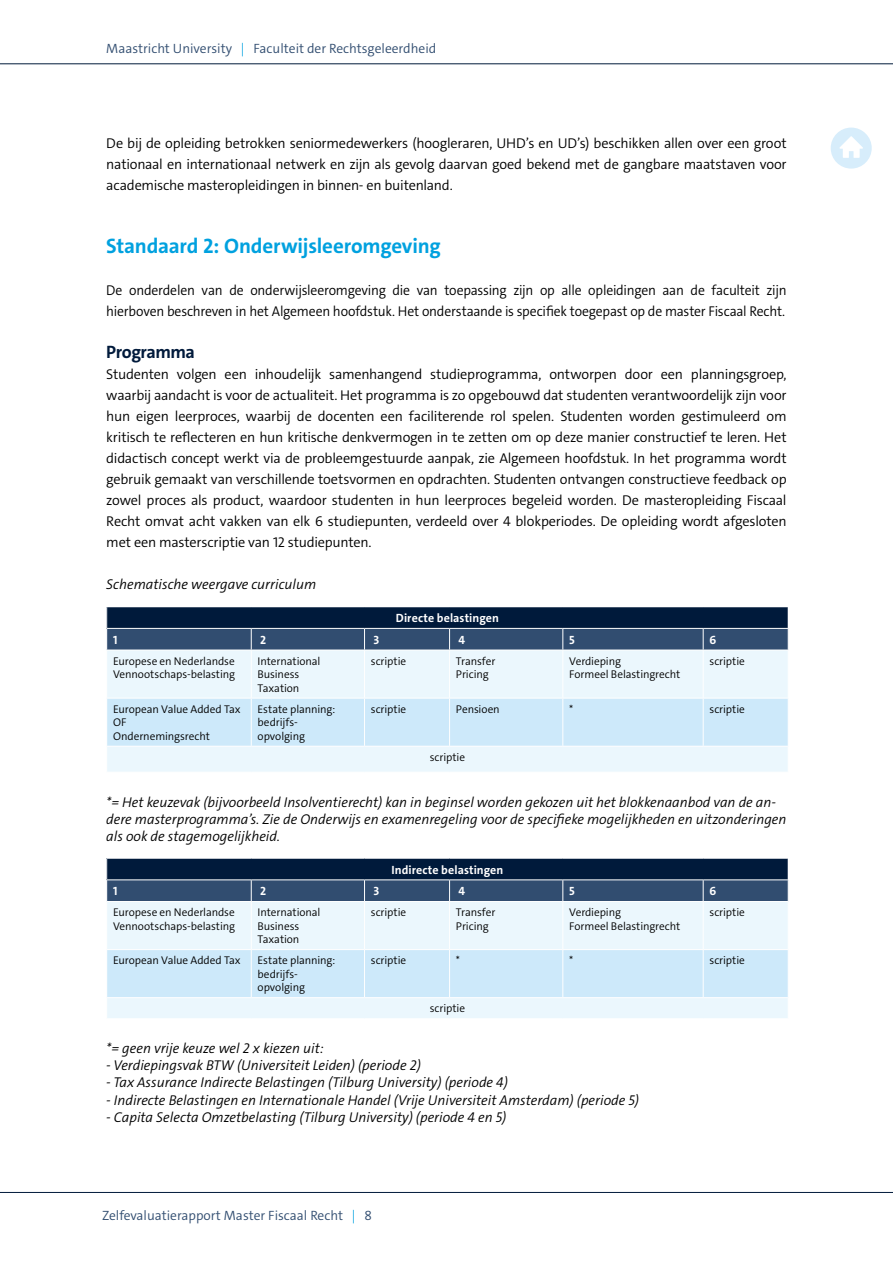
<style>
.page{position:relative;width:893px;height:1263px;background:#fff}
.page>*{position:absolute;margin:0;border:0;box-sizing:border-box;transform-origin:0 0}
.t1{font:700 21px "The Sans E4 s";letter-spacing:-.01em;color:#00a1df}
.t2{font:700 18px "The Sans E4 s";letter-spacing:-.025em;color:#001a3b}
.t3{font:300 14.25px/21px "The Sans E4 s";letter-spacing:-.015em;color:#000;text-align:justify}
.t4{font:italic 300 14.25px/17.1px "The Sans E4 s";color:#000}
.t5{font:300 14.25px/21px "The Sans E4 s";letter-spacing:-.015em;color:#000;scale:.96 1}
.t6{font:300 13.5px "The Sans E4 s";color:#314d70}
.t7{font:700 12px "The Sans E4 s";letter-spacing:.005em;color:#fff}
.t8{font:300 11.25px/13.5px "The Sans E4 s";letter-spacing:-.005em;color:#000}
.s1{color:#00a1df}
</style>
<div class="page">
<div style="left:831px;top:128px;width:41px;height:41px;background:#d7edfb;border-radius:50%"></div>
<svg style="left:839px;top:136px;width:24px;height:22px"></svg>
<hr style="left:0;top:63px;width:893px;height:1px;background:#001a3b">
<hr style="left:0;top:1192px;width:893px;height:1px;background:#001a3b">
<div style="left:107px;top:651px;width:681px;height:47px;background:#ebf7fd"></div>
<hr style="left:251px;top:650px;width:1px;height:48px;background:#fff">
<hr style="left:364px;top:650px;width:1px;height:48px;background:#fff">
<hr style="left:449px;top:650px;width:1px;height:48px;background:#fff">
<hr style="left:562px;top:650px;width:1px;height:48px;background:#fff">
<hr style="left:703px;top:650px;width:1px;height:48px;background:#fff">
<svg style="left:107px;top:698px;width:681px;height:74px;background:#d8eefb"></svg>
<svg style="left:106px;top:607px;width:683px;height:43px;background:#233c5d"></svg>
<div style="left:107px;top:902px;width:681px;height:47px;background:#ebf7fd"></div>
<hr style="left:251px;top:902px;width:1px;height:47px;background:#fff">
<hr style="left:364px;top:902px;width:1px;height:47px;background:#fff">
<hr style="left:449px;top:902px;width:1px;height:47px;background:#fff">
<hr style="left:562px;top:902px;width:1px;height:47px;background:#fff">
<hr style="left:703px;top:902px;width:1px;height:47px;background:#fff">
<svg style="left:107px;top:950px;width:681px;height:68px;background:#d6edfa"></svg>
<svg style="left:106px;top:859px;width:683px;height:42px;background:#1f395a"></svg>
<p class="t6" style="left:106px;top:39px;width:332px">Maastricht University <span class="s1">|</span> Faculteit der Rechtsgeleerdheid</p>
<p class="t3" style="left:106px;top:133px;width:682px">De bij de opleiding betrokken seniormedewerkers (hoogleraren, UHD’s en UD’s) beschikken allen over een groot nationaal en internationaal netwerk en zijn als gevolg daarvan goed bekend met de gangbare maatstaven voor academische masteropleidingen in binnen- en buitenland.</p>
<h1 class="t1" style="left:106px;top:233px;width:336px">Standaard 2: Onderwijsleeromgeving</h1>
<p class="t5" style="left:106px;top:280px;width:710px">De onderdelen van de onderwijsleeromgeving die van toepassing zijn op alle opleidingen aan de faculteit zijn hierboven beschreven in het Algemeen hoofdstuk. Het onderstaande is specifiek toegepast op de master Fiscaal Recht.</p>
<p class="t2" style="left:106px;top:341px;width:90px">Programma</p>
<p class="t3" style="left:106px;top:364px;width:682px">Studenten volgen een inhoudelijk samenhangend studieprogramma, ontworpen door een planningsgroep, waarbij aandacht is voor de actualiteit. Het programma is zo opgebouwd dat studenten verantwoordelijk zijn voor hun eigen leerproces, waarbij de docenten een faciliterende rol spelen. Studenten worden gestimuleerd om kritisch te reflecteren en hun kritische denkvermogen in te zetten om op deze manier constructief te leren. Het didactisch concept werkt via de probleemgestuurde aanpak, zie Algemeen hoofdstuk. In het programma wordt gebruik gemaakt van verschillende toetsvormen en opdrachten. Studenten ontvangen constructieve feedback op zowel proces als product, waardoor studenten in hun leerproces begeleid worden. De masteropleiding Fiscaal Recht omvat acht vakken van elk 6 studiepunten, verdeeld over 4 blokperiodes. De opleiding wordt afgesloten met een masterscriptie van 12 studiepunten.</p>
<p class="t4" style="left:106px;top:576px;width:211px">Schematische weergave curriculum</p>
<p class="t7" style="left:396px;top:610px;width:105px">Directe belastingen</p>
<p class="t7" style="left:113px;top:632px;width:6px">1</p>
<p class="t7" style="left:260px;top:632px;width:8px">2</p>
<p class="t7" style="left:373px;top:632px;width:7px">3</p>
<p class="t7" style="left:459px;top:632px;width:8px">4</p>
<p class="t7" style="left:569px;top:632px;width:7px">5</p>
<p class="t7" style="left:709px;top:632px;width:8px">6</p>
<p class="t8" style="left:113px;top:654px;width:123px">Europese en Nederlandse<br>Vennootschaps-belasting</p>
<p class="t8" style="left:258px;top:654px;width:64px">International<br>Business<br>Taxation</p>
<p class="t8" style="left:371px;top:654px;width:37px">scriptie</p>
<p class="t8" style="left:456px;top:654px;width:41px">Transfer<br>Pricing</p>
<p class="t8" style="left:569px;top:654px;width:113px">Verdieping<br>Formeel Belastingrecht</p>
<p class="t8" style="left:709px;top:654px;width:37px">scriptie</p>
<p class="t8" style="left:113px;top:702px;width:129px">European Value Added Tax<br>OF<br>Ondernemingsrecht</p>
<p class="t8" style="left:258px;top:702px;width:79px">Estate planning: bedrijfs&shy;opvolging</p>
<p class="t8" style="left:371px;top:702px;width:37px">scriptie</p>
<p class="t8" style="left:456px;top:702px;width:45px">Pensioen</p>
<p class="t8" style="left:569px;top:702px;width:6px">*</p>
<p class="t8" style="left:709px;top:702px;width:37px">scriptie</p>
<p class="t8" style="left:430px;top:750px;width:37px">scriptie</p>
<p class="t4" style="left:106px;top:793px;width:682px">*= Het keuzevak (bijvoorbeeld Insolventierecht) kan in beginsel worden gekozen uit het blokkenaanbod van de an&shy;dere masterprogramma’s. Zie de Onderwijs en examenregeling voor de specifieke mogelijkheden en uitzonderingen als ook de stagemogelijkheid.</p>
<p class="t7" style="left:391px;top:862px;width:114px">Indirecte belastingen</p>
<p class="t7" style="left:113px;top:883px;width:6px">1</p>
<p class="t7" style="left:260px;top:883px;width:8px">2</p>
<p class="t7" style="left:373px;top:883px;width:7px">3</p>
<p class="t7" style="left:459px;top:883px;width:8px">4</p>
<p class="t7" style="left:569px;top:883px;width:7px">5</p>
<p class="t7" style="left:709px;top:883px;width:8px">6</p>
<p class="t8" style="left:113px;top:906px;width:123px">Europese en Nederlandse<br>Vennootschaps-belasting</p>
<p class="t8" style="left:258px;top:906px;width:64px">International<br>Business<br>Taxation</p>
<p class="t8" style="left:371px;top:906px;width:37px">scriptie</p>
<p class="t8" style="left:456px;top:906px;width:41px">Transfer<br>Pricing</p>
<p class="t8" style="left:569px;top:906px;width:113px">Verdieping<br>Formeel Belastingrecht</p>
<p class="t8" style="left:709px;top:906px;width:37px">scriptie</p>
<p class="t8" style="left:113px;top:954px;width:129px">European Value Added Tax</p>
<p class="t8" style="left:258px;top:954px;width:79px">Estate planning: bedrijfs&shy;opvolging</p>
<p class="t8" style="left:371px;top:954px;width:37px">scriptie</p>
<p class="t8" style="left:456px;top:954px;width:6px">*</p>
<p class="t8" style="left:569px;top:954px;width:6px">*</p>
<p class="t8" style="left:709px;top:954px;width:37px">scriptie</p>
<p class="t8" style="left:430px;top:1002px;width:37px">scriptie</p>
<p class="t4" style="left:106px;top:1040px;width:219px">*= geen vrije keuze wel 2 x kiezen uit:</p>
<p class="t4" style="left:106px;top:1057px;width:316px">- Verdiepingsvak BTW (Universiteit Leiden) (periode 2)</p>
<p class="t4" style="left:106px;top:1074px;width:403px">- Tax Assurance Indirecte Belastingen (Tilburg University) (periode 4)</p>
<p class="t4" style="left:106px;top:1091px;width:534px">- Indirecte Belastingen en Internationale Handel (Vrije Universiteit Amsterdam) (periode 5)</p>
<p class="t4" style="left:106px;top:1108px;width:402px">- Capita Selecta Omzetbelasting (Tilburg University) (periode 4 en 5)</p>
<p class="t6" style="left:102px;top:1207px;width:271px">Zelfevaluatierapport Master Fiscaal Recht <span class="s1">|</span> 8</p>
</div>
